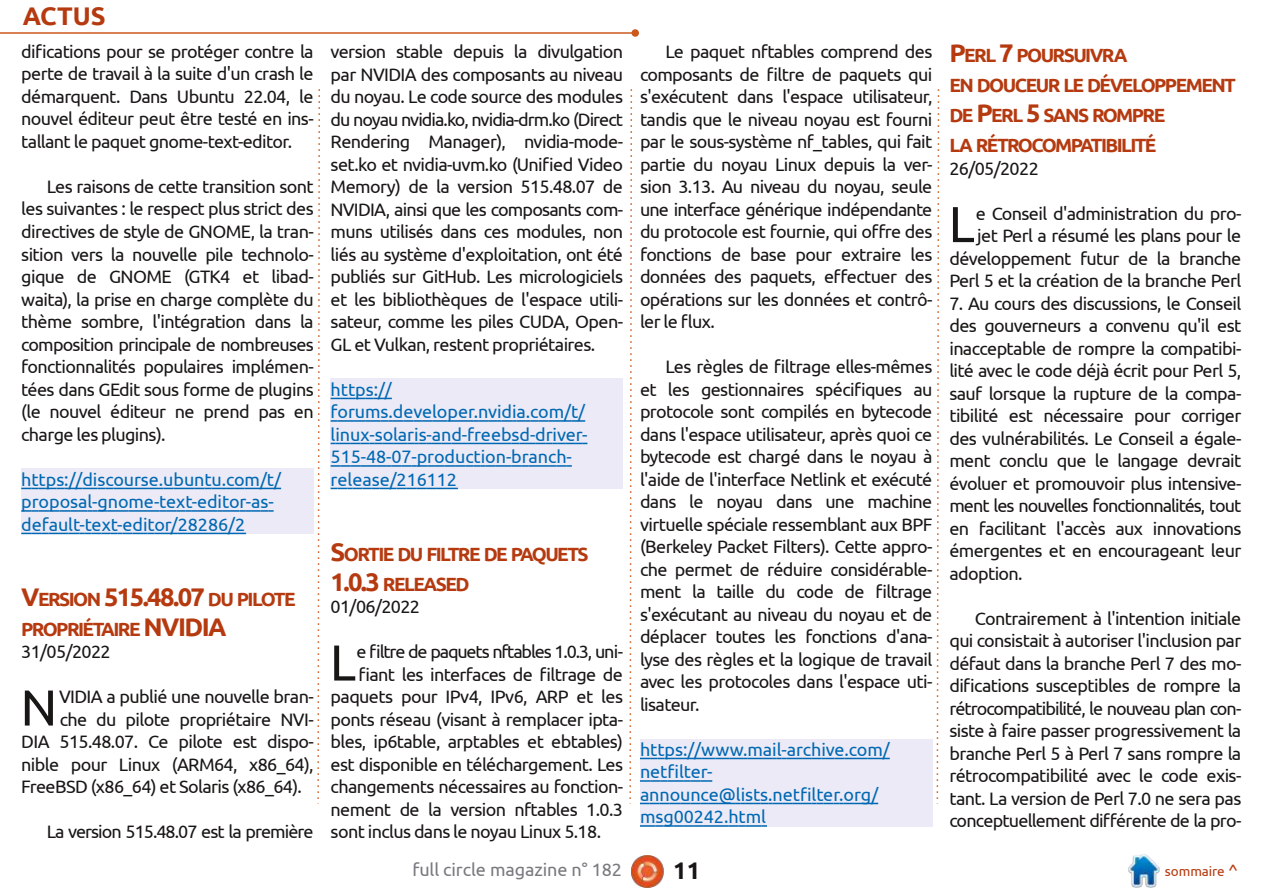
<style>
.page{position:relative;width:1263px;height:893px;background:#fff}
.page>*{position:absolute;margin:0;border:0;box-sizing:border-box;transform-origin:0 0}
.t1{font:50.4px "Ubuntu";color:#181715}
.t2{font:700 25.5px "Ubuntu";color:#b53a10}
.t3{font:700 24px "Ubuntu";color:#181715}
.t4{font:700 19.2px/30px "Ubuntu";letter-spacing:-.08em;color:#b53a10}
.t5{font:18px/22.5px "Ubuntu";letter-spacing:-.035em;color:#181715;text-align:justify}
.t6{font:18px/22.5px "Ubuntu";letter-spacing:-.005em;color:#0068b2}
.t7{font:18px "Ubuntu";letter-spacing:-.065em;color:#181715}
.t8{font:18px "Ubuntu";letter-spacing:-.055em;color:#181715}
.t9{font:18px "Ubuntu";letter-spacing:-.005em;color:#79797f}
.t10{font:13.5px "Ubuntu";letter-spacing:-.005em;color:#b53a10}
.s1{font-size:25.5px}
.s2{font-size:16.5px}
</style>
<div class="page">
<img style="left:631px;top:855px;width:33px;height:33px">
<img style="left:1128px;top:855px;width:32px;height:32px">
<hr style="left:0;top:32px;width:635px;height:2px;background:#cd581e">
<div style="left:631px;top:29px;width:8px;height:8px;background:#cd581e;border-radius:50%"></div>
<svg style="left:629px;top:89px;width:4px;height:715px"></svg>
<svg style="left:317px;top:89px;width:3px;height:715px"></svg>
<svg style="left:936px;top:89px;width:4px;height:715px"></svg>
<div style="left:21px;top:469px;width:293px;height:65px;background:#ebeaf6"></div>
<div style="left:331px;top:379px;width:292px;height:110px;background:#ebeaf6"></div>
<div style="left:640px;top:739px;width:292px;height:87px;background:#ebeaf6"></div>
<svg style="left:21px;top:488px;width:260px;height:1px"></svg>
<svg style="left:21px;top:510px;width:253px;height:2px"></svg>
<svg style="left:21px;top:533px;width:225px;height:1px"></svg>
<svg style="left:331px;top:398px;width:61px;height:1px"></svg>
<svg style="left:331px;top:420px;width:254px;height:2px"></svg>
<svg style="left:331px;top:443px;width:256px;height:1px"></svg>
<svg style="left:331px;top:465px;width:241px;height:2px"></svg>
<svg style="left:331px;top:488px;width:127px;height:1px"></svg>
<svg style="left:640px;top:758px;width:250px;height:1px"></svg>
<svg style="left:640px;top:780px;width:72px;height:2px"></svg>
<svg style="left:640px;top:803px;width:238px;height:1px"></svg>
<svg style="left:640px;top:825px;width:127px;height:2px"></svg>
<h2 class="t2" style="left:23px;top:1px;width:84px">ACTUS</h2>
<p class="t5" style="left:21px;top:40px;width:294px">difications pour se protéger contre la perte de travail à la suite d'un crash le démarquent. Dans Ubuntu 22.04, le nouvel éditeur peut être testé en ins&shy;tallant le paquet gnome-text-editor.</p>
<p class="t5" style="left:21px;top:175px;width:294px;text-indent:26px">Les raisons de cette transition sont les suivantes : le respect plus strict des directives de style de GNOME, la tran&shy;sition vers la nouvelle pile technolo&shy;gique de GNOME (GTK4 et libad&shy;waita), la prise en charge complète du thème sombre, l'intégration dans la composition principale de nombreuses fonctionnalités populaires implémen&shy;tées dans GEdit sous forme de plugins (le nouvel éditeur ne prend pas en charge les plugins).</p>
<p class="t6" style="left:21px;top:468px;width:261px">https://discourse.ubuntu.com/t/ proposal-gnome-text-editor-as&shy;default-text-editor/28286/2</p>
<p class="t4" style="left:21px;top:583px;width:276px"><span class="s1">V</span>ERSION <span class="s1">515.48.07</span> DU PILOTE<br>PROPRIÉTAIRE <span class="s1">NVIDIA</span></p>
<p class="t5" style="left:21px;top:640px;width:91px">31/05/2022</p>
<h1 class="t1" style="left:21px;top:679px;width:38px">N</h1>
<p class="t5" style="left:59px;top:685px;width:256px">VIDIA a publié une nouvelle bran-</p>
<p class="t5" style="left:60px;top:708px;width:256px">che du pilote propriétaire NVI-</p>
<p class="t5" style="left:21px;top:730px;width:294px">DIA 515.48.07. Ce pilote est dispo-</p>
<p class="t5" style="left:21px;top:753px;width:294px">nible pour Linux (ARM64, x86_64),</p>
<p class="t5" style="left:21px;top:775px;width:282px">FreeBSD (x86_64) et Solaris (x86_64).</p>
<p class="t8" style="left:47px;top:821px;width:268px">La version 515.48.07 est la première</p>
<p class="t5" style="left:331px;top:40px;width:294px">version stable depuis la divulgation par NVIDIA des composants au niveau du noyau. Le code source des modules du noyau nvidia.ko, nvidia-drm.ko (Direct Rendering Manager), nvidia-mode&shy;set.ko et nvidia-uvm.ko (Unified Video Memory) de la version 515.48.07 de NVIDIA, ainsi que les composants com&shy;muns utilisés dans ces modules, non liés au système d'exploitation, ont été publiés sur GitHub. Les micrologiciels et les bibliothèques de l'espace utili&shy;sateur, comme les piles CUDA, Open-GL et Vulkan, restent propriétaires.</p>
<p class="t6" style="left:331px;top:378px;width:258px">https:// forums.developer.nvidia.com/t/ linux-solaris-and-freebsd-driver-<br>515-48-07-production-branch&shy;release/216112</p>
<p class="t4" style="left:331px;top:538px;width:260px"><span class="s1">S</span>ORTIE DU FILTRE DE PAQUETS<br><span class="s1">1.0.3</span> RELEASED</p>
<p class="t5" style="left:331px;top:595px;width:91px">01/06/2022</p>
<h1 class="t1" style="left:330px;top:634px;width:28px">L</h1>
<p class="t7" style="left:356px;top:641px;width:268px">e filtre de paquets nftables 1.0.3, uni-</p>
<p class="t5" style="left:358px;top:663px;width:266px">fiant les interfaces de filtrage de</p>
<p class="t5" style="left:331px;top:685px;width:294px">paquets pour IPv4, IPv6, ARP et les</p>
<p class="t5" style="left:331px;top:708px;width:294px">ponts réseau (visant à remplacer ipta-</p>
<p class="t5" style="left:331px;top:730px;width:294px">bles, ip6table, arptables et ebtables)</p>
<p class="t5" style="left:331px;top:753px;width:294px">est disponible en téléchargement. Les</p>
<p class="t5" style="left:331px;top:775px;width:294px">changements nécessaires au fonction-</p>
<p class="t5" style="left:331px;top:798px;width:294px">nement de la version nftables 1.0.3</p>
<p class="t5" style="left:331px;top:820px;width:272px">sont inclus dans le noyau Linux 5.18.</p>
<p class="t5" style="left:640px;top:40px;width:294px;text-indent:26px">Le paquet nftables comprend des composants de filtre de paquets qui s'exécutent dans l'espace utilisateur, tandis que le niveau noyau est fourni par le sous-système nf_tables, qui fait partie du noyau Linux depuis la ver&shy;sion 3.13. Au niveau du noyau, seule une interface générique indépendante du protocole est fournie, qui offre des fonctions de base pour extraire les données des paquets, effectuer des opérations sur les données et contrô&shy;ler le flux.</p>
<p class="t5" style="left:640px;top:355px;width:294px;text-indent:26px">Les règles de filtrage elles-mêmes et les gestionnaires spécifiques au protocole sont compilés en bytecode dans l'espace utilisateur, après quoi ce bytecode est chargé dans le noyau à l'aide de l'interface Netlink et exécuté dans le noyau dans une machine virtuelle spéciale ressemblant aux BPF (Berkeley Packet Filters). Cette appro&shy;che permet de réduire considérable&shy;ment la taille du code de filtrage s'exécutant au niveau du noyau et de déplacer toutes les fonctions d'ana&shy;lyse des règles et la logique de travail avec les protocoles dans l'espace uti&shy;lisateur.</p>
<p class="t6" style="left:640px;top:738px;width:251px">https://www.mail-archive.com/ netfilter&shy;announce@lists.netfilter.org/ msg00242.html</p>
<p class="t4" style="left:949px;top:40px;width:288px"><span class="s1">P</span>ERL <span class="s1">7</span> POURSUIVRA<br>EN DOUCEUR LE DÉVELOPPEMENT<br>DE <span class="s1">P</span>ERL <span class="s1">5</span> SANS ROMPRE<br>LA RÉTROCOMPATIBILITÉ</p>
<p class="t5" style="left:949px;top:157px;width:91px">26/05/2022</p>
<h1 class="t1" style="left:949px;top:195px;width:28px">L</h1>
<p class="t5" style="left:949px;top:202px;width:294px;text-align:right">e Conseil d'administration du pro-<br>jet Perl a résumé les plans pour le développement futur de la branche Perl 5 et la création de la branche Perl</p>
<p class="t5" style="left:949px;top:292px;width:294px">7. Au cours des discussions, le Conseil des gouverneurs a convenu qu'il est inacceptable de rompre la compatibi&shy;lité avec le code déjà écrit pour Perl 5, sauf lorsque la rupture de la compa&shy;tibilité est nécessaire pour corriger des vulnérabilités. Le Conseil a égale&shy;ment conclu que le langage devrait évoluer et promouvoir plus intensive&shy;ment les nouvelles fonctionnalités, tout en facilitant l'accès aux innovations émergentes et en encourageant leur adoption.</p>
<p class="t5" style="left:949px;top:607px;width:294px;text-indent:26px">Contrairement à l'intention initiale qui consistait à autoriser l'inclusion par défaut dans la branche Perl 7 des mo&shy;difications susceptibles de rompre la rétrocompatibilité, le nouveau plan con&shy;siste à faire passer progressivement la branche Perl 5 à Perl 7 sans rompre la rétrocompatibilité avec le code exis&shy;tant. La version de Perl 7.0 ne sera pas conceptuellement différente de la pro-</p>
<p class="t9" style="left:412px;top:859px;width:211px">full circle magazine n° 182</p>
<h3 class="t3" style="left:673px;top:857px;width:29px">11</h3>
<p class="t10" style="left:1165px;top:863px;width:74px">sommaire <span class="s2">^</span></p>
</div>
